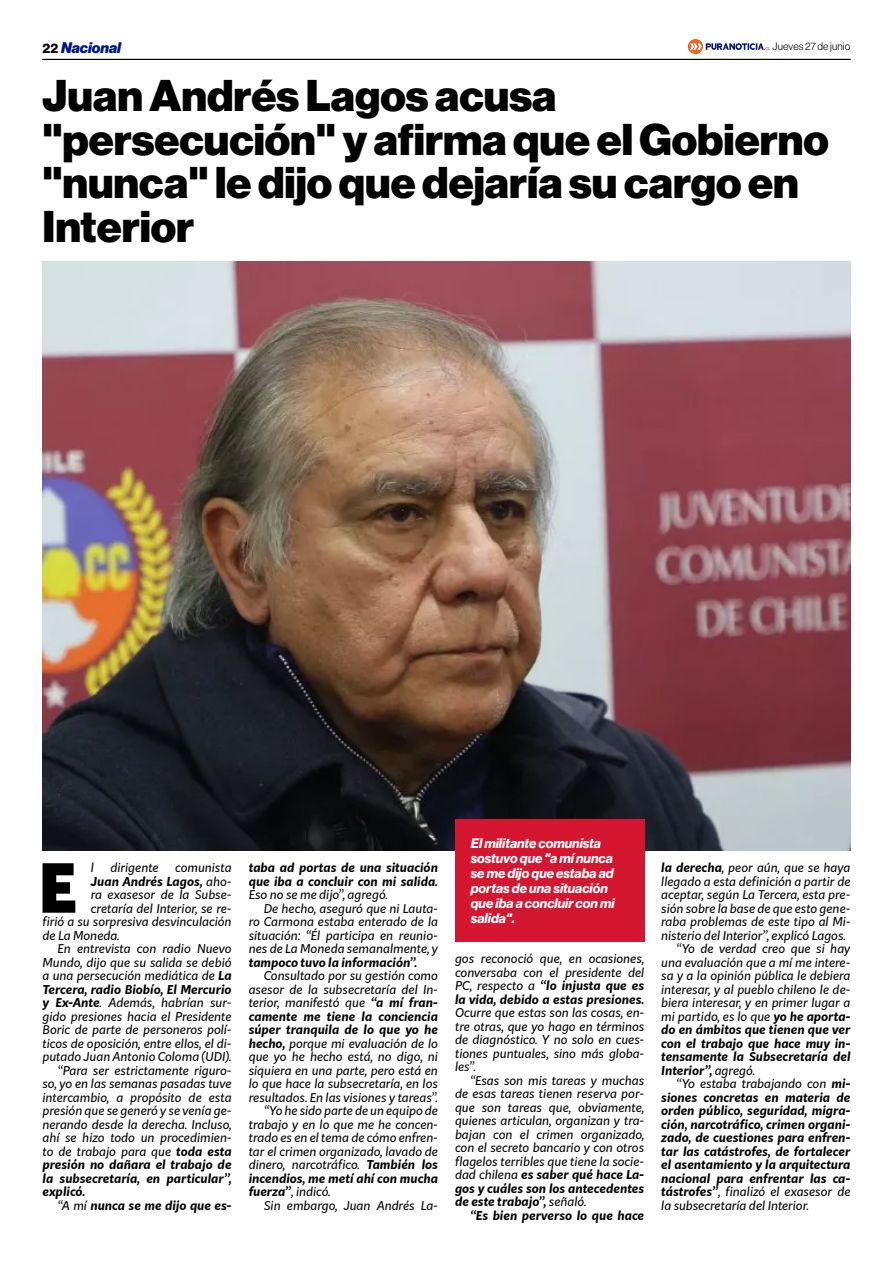
<style>
.page{position:relative;width:893px;height:1263px;background:#fff}
.page>*{position:absolute;margin:0;border:0;box-sizing:border-box;transform-origin:0 0}
.t1{font:900 66.3px "Kit Sans";color:#000}
.t2{font:43.5px/43.5px "N Haas Grotesk DS Pro 95 Blk";color:#000}
.t3{font:15px "N Haas Grotesk DS Pro 96 Blk It";color:#00178a}
.t4{font:13.5px/15px "N Haas Grotesk DS Pro 76 Bd It";color:#fff}
.t5{font:italic 12px/13.5px "Kit Sans";color:#000;text-align:justify}
.t6{font:italic 700 12px/13.5px "Kit Sans";color:#000}
.t7{font:10.5px "N Haas Grotesk DS Pro 45 Lt";letter-spacing:.015em;color:#000}
.s1{font-family:"N Haas Grotesk DS Pro 75 Bd";font-size:13.5px;color:#000}
.s2{font-weight:400}
.s3{font-weight:700}
</style>
<div class="page">
<hr style="left:43px;top:59px;width:807px;height:1px;background:#000">
<svg style="left:688px;top:39px;width:82px;height:15px"></svg>
<img style="left:42px;top:261px;width:808px;height:589px">
<div style="left:455px;top:819px;width:189px;height:123px;background:#d41630"></div>
<p class="t3" style="left:43px;top:39px;width:80px"><span class="s1">22</span> Nacional</p>
<p class="t7" style="left:773px;top:40px;width:79px">Jueves 27 de junio</p>
<h2 class="t2" style="left:43px;top:75px;width:788px">Juan Andrés Lagos acusa "persecución" y afirma que el Gobierno "nunca" le dijo que dejaría su cargo en<br>Interior</h2>
<h1 class="t1" style="left:39px;top:828px;width:40px">E</h1>
<p class="t5" style="left:91px;top:860px;width:5px">l</p>
<p class="t5" style="left:111px;top:860px;width:50px">dirigente</p>
<p class="t5" style="left:175px;top:860px;width:58px">comunista</p>
<p class="t6" style="left:91px;top:873px;width:142px">Juan Andrés Lagos, <span class="s2">aho-</span></p>
<p class="t5" style="left:91px;top:887px;width:142px">ra exasesor de la Subse-</p>
<p class="t5" style="left:91px;top:901px;width:142px">cretaría del Interior, se re-</p>
<p class="t5" style="left:43px;top:914px;width:191px">firió a su sorpresiva desvinculación</p>
<p class="t5" style="left:43px;top:928px;width:79px">de La Moneda.</p>
<p class="t5" style="left:58px;top:941px;width:176px">En entrevista con radio Nuevo</p>
<p class="t5" style="left:43px;top:955px;width:191px">Mundo, dijo que su salida se debió</p>
<p class="t5" style="left:43px;top:968px;width:191px">a una persecución mediática de <span class="s3">La</span></p>
<p class="t6" style="left:43px;top:981px;width:191px">Tercera, radio Biobío, El Mercurio</p>
<p class="t5" style="left:43px;top:995px;width:191px"><span class="s3">y Ex-Ante</span>. Además, habrían sur-</p>
<p class="t5" style="left:43px;top:1009px;width:191px">gido presiones hacia el Presidente</p>
<p class="t5" style="left:43px;top:1022px;width:191px">Boric de parte de personeros polí-</p>
<p class="t5" style="left:43px;top:1036px;width:191px">ticos de oposición, entre ellos, el di-</p>
<p class="t5" style="left:43px;top:1049px;width:191px">putado Juan Antonio Coloma (UDI).</p>
<p class="t5" style="left:58px;top:1063px;width:176px">“Para ser estrictamente riguro-</p>
<p class="t5" style="left:43px;top:1076px;width:191px">so, yo en las semanas pasadas tuve</p>
<p class="t5" style="left:43px;top:1090px;width:191px">intercambio, a propósito de esta</p>
<p class="t5" style="left:43px;top:1103px;width:191px">presión que se generó y se venía ge-</p>
<p class="t5" style="left:43px;top:1117px;width:191px">nerando desde la derecha. Incluso,</p>
<p class="t5" style="left:43px;top:1130px;width:191px">ahí se hizo todo un procedimien-</p>
<p class="t5" style="left:43px;top:1144px;width:191px">to de trabajo para que <span class="s3">toda esta</span></p>
<p class="t6" style="left:43px;top:1157px;width:191px">presión no dañara el trabajo de</p>
<p class="t6" style="left:43px;top:1170px;width:191px">la subsecretaría, en particular”,</p>
<p class="t6" style="left:43px;top:1184px;width:44px">explicó.</p>
<p class="t6" style="left:58px;top:1197px;width:176px"><span class="s2">“A mí</span> nunca se me dijo que es-</p>
<p class="t6" style="left:249px;top:860px;width:191px">taba ad portas de una situación que iba a concluir con mi salida.</p>
<p class="t5" style="left:249px;top:887px;width:141px">Eso no se me dijo”, agregó.</p>
<p class="t5" style="left:264px;top:901px;width:176px">De hecho, aseguró que ni Lauta-</p>
<p class="t5" style="left:249px;top:914px;width:191px">ro Carmona estaba enterado de la</p>
<p class="t5" style="left:249px;top:928px;width:191px">situación: “Él participa en reunio-</p>
<p class="t5" style="left:249px;top:941px;width:191px">nes de La Moneda semanalmente, y</p>
<p class="t6" style="left:249px;top:954px;width:170px">tampoco tuvo la información”.</p>
<p class="t5" style="left:264px;top:968px;width:176px">Consultado por su gestión como</p>
<p class="t5" style="left:249px;top:982px;width:191px">asesor de la subsecretaría del In-</p>
<p class="t5" style="left:249px;top:995px;width:191px">terior, manifestó que <span class="s3">“a mí fran-</span></p>
<p class="t6" style="left:249px;top:1008px;width:191px">camente me tiene la conciencia</p>
<p class="t6" style="left:249px;top:1022px;width:191px">súper tranquila de lo que yo he</p>
<p class="t5" style="left:249px;top:1036px;width:191px"><span class="s3">hecho,</span> porque mi evaluación de lo</p>
<p class="t5" style="left:249px;top:1049px;width:191px">que yo he hecho está, no digo, ni</p>
<p class="t5" style="left:249px;top:1063px;width:191px">siquiera en una parte, pero está en</p>
<p class="t5" style="left:249px;top:1076px;width:191px">lo que hace la subsecretaría, en los</p>
<p class="t5" style="left:249px;top:1090px;width:191px">resultados. En las visiones y tareas”.</p>
<p class="t5" style="left:264px;top:1103px;width:176px">“Yo he sido parte de un equipo de</p>
<p class="t5" style="left:249px;top:1117px;width:191px">trabajo y en lo que me he concen-</p>
<p class="t5" style="left:249px;top:1130px;width:191px">trado es en el tema de cómo enfren-</p>
<p class="t5" style="left:249px;top:1144px;width:191px">tar el crimen organizado, lavado de</p>
<p class="t5" style="left:249px;top:1157px;width:191px">dinero, narcotráfico. <span class="s3">También los</span></p>
<p class="t6" style="left:249px;top:1170px;width:191px">incendios, me metí ahí con mucha</p>
<p class="t5" style="left:249px;top:1184px;width:83px"><span class="s3">fuerza”</span>, indicó.</p>
<p class="t5" style="left:264px;top:1198px;width:176px">Sin embargo, Juan Andrés La-</p>
<p class="t4" style="left:471px;top:836px;width:145px">El militante comunista sostuvo que "a mí nunca se me dijo que estaba ad portas de una situación que iba a concluir con mi salida".</p>
<p class="t5" style="left:455px;top:951px;width:191px">gos reconoció que, en ocasiones, conversaba con el presidente del PC, respecto a <span class="s3">“lo injusta que es la vida, debido a estas presiones.</span></p>
<p class="t5" style="left:455px;top:1005px;width:191px">Ocurre que estas son las cosas, en&shy;tre otras, que yo hago en términos de diagnóstico. Y no solo en cues&shy;tiones puntuales, sino más globa&shy;les”.</p>
<p class="t5" style="left:455px;top:1073px;width:191px;text-indent:15px">“Esas son mis tareas y muchas de esas tareas tienen reserva por&shy;que son tareas que, obviamente, quienes articulan, organizan y tra&shy;bajan con el crimen organizado, con el secreto bancario y con otros flagelos terribles que tiene la socie&shy;dad chilena <span class="s3">es saber qué hace La&shy;gos y cuáles son los antecedentes de este trabajo”,</span> señaló.</p>
<p class="t6" style="left:470px;top:1208px;width:176px">“Es bien perverso lo que hace</p>
<p class="t5" style="left:661px;top:860px;width:191px"><span class="s3">la derecha</span>, peor aún, que se haya</p>
<p class="t5" style="left:661px;top:874px;width:191px">llegado a esta definición a partir de</p>
<p class="t5" style="left:661px;top:887px;width:191px">aceptar, según La Tercera, esta pre-</p>
<p class="t5" style="left:661px;top:901px;width:191px">sión sobre la base de que esto gene-</p>
<p class="t5" style="left:661px;top:914px;width:191px">raba problemas de este tipo al Mi-</p>
<p class="t5" style="left:661px;top:928px;width:186px">nisterio del Interior”, explicó Lagos.</p>
<p class="t5" style="left:676px;top:941px;width:176px">“Yo de verdad creo que si hay</p>
<p class="t5" style="left:661px;top:955px;width:191px">una evaluación que a mí me intere-</p>
<p class="t5" style="left:661px;top:968px;width:191px">sa y a la opinión pública le debiera</p>
<p class="t5" style="left:661px;top:982px;width:191px">interesar, y al pueblo chileno le de-</p>
<p class="t5" style="left:661px;top:995px;width:191px">biera interesar, y en primer lugar a</p>
<p class="t5" style="left:661px;top:1009px;width:191px">mi partido, es lo que <span class="s3">yo he aporta-</span></p>
<p class="t6" style="left:661px;top:1022px;width:191px">do en ámbitos que tienen que ver</p>
<p class="t6" style="left:661px;top:1035px;width:191px">con el trabajo que hace muy in-</p>
<p class="t6" style="left:661px;top:1049px;width:191px">tensamente la Subsecretaría del</p>
<p class="t6" style="left:661px;top:1062px;width:95px">Interior”, <span class="s2">agregó.</span></p>
<p class="t5" style="left:676px;top:1076px;width:176px">“Yo estaba trabajando con <span class="s3">mi-</span></p>
<p class="t6" style="left:661px;top:1089px;width:191px">siones concretas en materia de</p>
<p class="t6" style="left:661px;top:1103px;width:191px">orden público, seguridad, migra-</p>
<p class="t6" style="left:661px;top:1116px;width:191px">ción, narcotráfico, crimen organi-</p>
<p class="t6" style="left:661px;top:1130px;width:191px">zado, de cuestiones para enfren-</p>
<p class="t6" style="left:661px;top:1143px;width:191px">tar las catástrofes, de fortalecer</p>
<p class="t6" style="left:661px;top:1157px;width:191px">el asentamiento y la arquitectura</p>
<p class="t6" style="left:661px;top:1170px;width:191px">nacional para enfrentar las ca-</p>
<p class="t5" style="left:661px;top:1184px;width:191px"><span class="s3">tástrofes”</span>, finalizó el exasesor de</p>
<p class="t5" style="left:661px;top:1198px;width:149px">la subsecretaría del Interior.</p>
</div>
